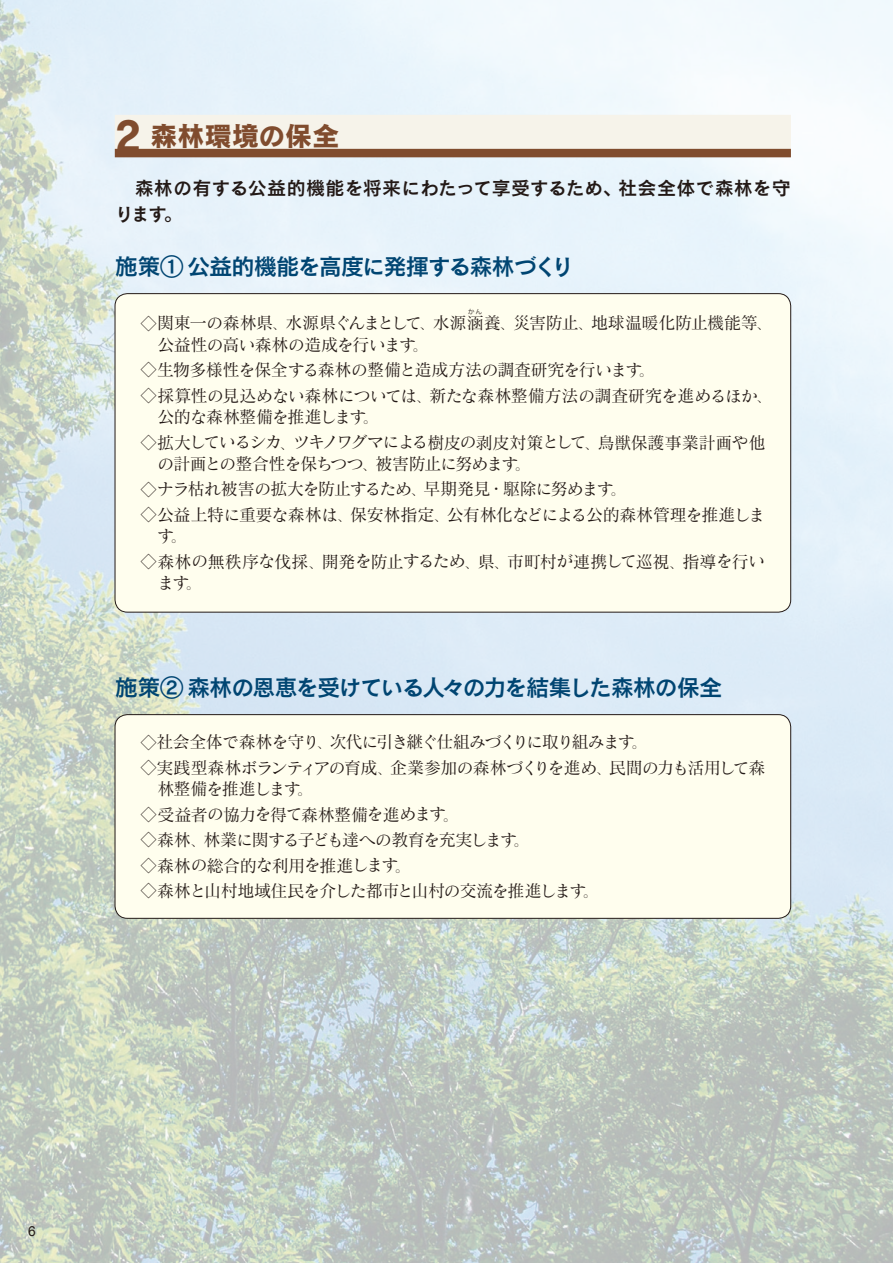
<style>
.page{position:relative;width:893px;height:1263px;background:#fff}
.page>*{position:absolute;margin:0;border:0;box-sizing:border-box;transform-origin:0 0}
.t1{font:27.6px "Cezanne Pro B";letter-spacing:-.02em;color:#804c2e}
.t2{font:23.4px "Cezanne Pro DB";letter-spacing:-.07em;color:#004572}
.t3{font:19.2px/25.5px "Cezanne Pro DB";letter-spacing:-.01em;color:#231916}
.t4{font:16.95px/25.5px "Matisse Pro M";letter-spacing:-.015em;color:#231916}
.t5{font:16.65px/21.3px "Matisse Pro M";letter-spacing:-.09em;color:#231916}
.t6{font:13.8px "Arial";color:#231916}
.t7{font:6.45px "Koz Go Pro";color:#231916}
.s1{font-size:42.45px}
.s2{font-family:"Koz Min Pro"}
.s3{font-size:16.65px}
.s4{font-family:"Matisse Pro L";font-size:14.4px}
.s5{font-family:"Koz Min Pro";font-size:16.95px}
.s6{font-size:16.95px}
</style>
<div class="page">
<img style="left:0;top:0;width:893px;height:1263px">
<div style="left:115px;top:115px;width:676px;height:38px;background:#f6f3ea"></div>
<div style="left:115px;top:149px;width:676px;height:8px;background:#804c2e"></div>
<div style="left:115px;top:294px;width:676px;height:318px;background:#fffeee;border-radius:13px"></div>
<div style="left:115px;top:715px;width:676px;height:203px;background:#fffeee;border-radius:13px"></div>
<div style="left:115px;top:714px;width:676px;height:204px;border:1px solid #231916;border-radius:13px"></div>
<h1 class="t1" style="left:115px;top:119px;width:226px"><span class="s1">2</span> 森林環境の保全</h1>
<p class="t3" style="left:115px;top:175px;width:677px">　森林の有する公益的機能を将来にわたって享受するため、社会全体で森林を守ります。</p>
<h2 class="t2" style="left:115px;top:252px;width:461px">施策① 公益的機能を高度に発揮する森林づくり</h2>
<p class="t4" style="left:140px;top:310px;width:632px"><span class="s2">◇</span>関東一<span class="s3">の</span>森林県<span class="s4">、</span>水源県<span class="s3">ぐんまとして</span><span class="s4">、</span>水源涵養<span class="s4">、</span>災害防止<span class="s4">、</span>地球温暖化防止機能等<span class="s4">、</span></p>
<p class="t7" style="left:468px;top:307px;width:16px">かん</p>
<p class="t4" style="left:140px;top:331px;width:632px;text-indent:17px">公益性<span class="s3">の</span>高<span class="s3">い</span>森林<span class="s3">の</span>造成<span class="s3">を</span>行<span class="s3">います</span><span class="s4">。<br></span><span class="s2">◇</span>生物多様性<span class="s3">を</span>保全<span class="s3">する</span>森林<span class="s3">の</span>整備<span class="s3">と</span>造成方法<span class="s3">の</span>調査研究<span class="s3">を</span>行<span class="s3">います</span><span class="s4">。<br></span><span class="s2">◇</span>採算性<span class="s3">の</span>見込<span class="s3">めない</span>森林<span class="s3">については</span><span class="s4">、</span>新<span class="s3">たな</span>森林整備方法<span class="s3">の</span>調査研究<span class="s3">を</span>進<span class="s3">めるほか</span><span class="s4">、</span></p>
<p class="t4" style="left:157px;top:403px;width:221px">公的<span class="s3">な</span>森林整備<span class="s3">を</span>推進<span class="s3">します</span><span class="s4">。</span></p>
<p class="t5" style="left:158px;top:431px;width:609px;text-indent:-17px"><span class="s5">◇</span><span class="s6">拡大</span>しているシカ<span class="s4">、</span>ツキノワグマによる<span class="s6">樹皮</span>の<span class="s6">剥皮対策</span>として<span class="s4">、</span><span class="s6">鳥獣保護事業計画</span>や<span class="s6">他</span>の<span class="s6">計画</span>との<span class="s6">整合性</span>を<span class="s6">保</span>ちつつ<span class="s4">、</span><span class="s6">被害防止</span>に<span class="s6">努</span>めます<span class="s4">。</span></p>
<p class="t4" style="left:140px;top:476px;width:626px"><span class="s2">◇</span><span class="s3">ナラ</span>枯<span class="s3">れ</span>被害<span class="s3">の</span>拡大<span class="s3">を</span>防止<span class="s3">するため</span><span class="s4">、</span>早期発見・駆除<span class="s3">に</span>努<span class="s3">めます</span><span class="s4">。<br></span><span class="s2">◇</span>公益上特<span class="s3">に</span>重要<span class="s3">な</span>森林<span class="s3">は</span><span class="s4">、</span>保安林指定<span class="s4">、</span>公有林化<span class="s3">などによる</span>公的森林管理<span class="s3">を</span>推進<span class="s3">しま</span></p>
<p class="t5" style="left:158px;top:525px;width:29px">す<span class="s4">。</span></p>
<p class="t4" style="left:140px;top:548px;width:626px"><span class="s2">◇</span>森林<span class="s3">の</span>無秩序<span class="s3">な</span>伐採<span class="s4">、</span>開発<span class="s3">を</span>防止<span class="s3">するため</span><span class="s4">、</span>県<span class="s4">、</span>市町村<span class="s3">が</span>連携<span class="s3">して</span>巡視<span class="s4">、</span>指導<span class="s3">を</span>行<span class="s3">い</span></p>
<p class="t5" style="left:158px;top:571px;width:44px">ます<span class="s4">。</span></p>
<h2 class="t2" style="left:115px;top:673px;width:609px">施策② 森林の恩恵を受けている人々の力を結集した森林の保全</h2>
<p class="t4" style="left:140px;top:729px;width:627px"><span class="s2">◇</span>社会全体<span class="s3">で</span>森林<span class="s3">を</span>守<span class="s3">り</span><span class="s4">、</span>次代<span class="s3">に</span>引<span class="s3">き</span>継<span class="s3">ぐ</span>仕組<span class="s3">みづくりに</span>取<span class="s3">り</span>組<span class="s3">みます</span><span class="s4">。<br></span><span class="s2">◇</span>実践型森林<span class="s3">ボランティアの</span>育成<span class="s4">、</span>企業参加<span class="s3">の</span>森林<span class="s3">づくりを</span>進<span class="s3">め</span><span class="s4">、</span>民間<span class="s3">の</span>力<span class="s3">も</span>活用<span class="s3">して</span>森</p>
<p class="t4" style="left:140px;top:776px;width:458px;text-indent:17px">林整備<span class="s3">を</span>推進<span class="s3">します</span><span class="s4">。<br></span><span class="s2">◇</span>受益者<span class="s3">の</span>協力<span class="s3">を</span>得<span class="s3">て</span>森林整備<span class="s3">を</span>進<span class="s3">めます</span><span class="s4">。<br></span><span class="s2">◇</span>森林<span class="s4">、</span>林業<span class="s3">に</span>関<span class="s3">する</span>子<span class="s3">ども</span>達<span class="s3">への</span>教育<span class="s3">を</span>充実<span class="s3">します</span><span class="s4">。<br></span><span class="s2">◇</span>森林<span class="s3">の</span>総合的<span class="s3">な</span>利用<span class="s3">を</span>推進<span class="s3">します</span><span class="s4">。<br></span><span class="s2">◇</span>森林<span class="s3">と</span>山村地域住民<span class="s3">を</span>介<span class="s3">した</span>都市<span class="s3">と</span>山村<span class="s3">の</span>交流<span class="s3">を</span>推進<span class="s3">します</span><span class="s4">。</span></p>
<p class="t6" style="left:28px;top:1222px;width:9px">6</p>
</div>
